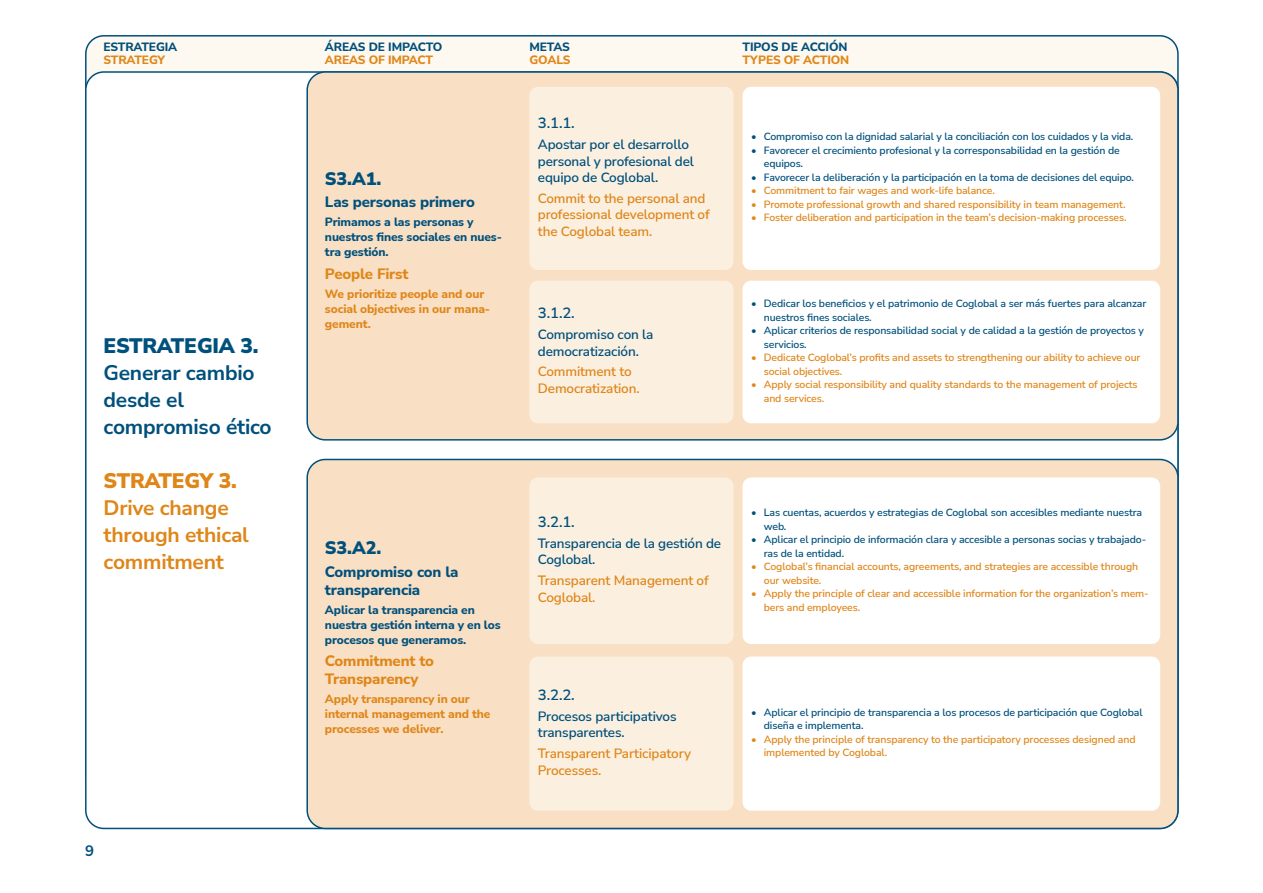
<style>
.page{position:relative;width:1263px;height:893px;background:#fff}
.page>*{position:absolute;margin:0;border:0;box-sizing:border-box;transform-origin:0 0}
.t1{font:700 21px/27px "Nunito Sans";letter-spacing:-.01em;color:#00507c}
.t2{font:700 21px/27px "Nunito Sans";letter-spacing:-.01em;color:#df8619}
.t3{font:900 21px "Nunito Sans";letter-spacing:-.01em;color:#00507c}
.t4{font:900 21px "Nunito Sans";letter-spacing:-.025em;color:#df8619}
.Preguntas{font:900 18px "Nunito Sans";letter-spacing:-.01em;color:#00507c}
.Preguntas-2{font:800 15px/18px "Nunito Sans";letter-spacing:-.01em;color:#00507c}
.Preguntas-3{font:800 15px/18px "Nunito Sans";letter-spacing:-.01em;color:#df8619}
.Preguntas-4{font:600 15px "Nunito Sans";color:#00507c}
.t5{font:700 15px "Nunito Sans";color:#00507c}
.Preguntas-5{font:600 13.5px/16.5px "Nunito Sans";letter-spacing:-.01em;color:#00507c}
.Preguntas-6{font:600 13.5px/16.5px "Nunito Sans";letter-spacing:-.01em;color:#df8619}
.Preguntas-7{font:800 12px/15px "Nunito Sans";letter-spacing:-.01em;color:#00507c}
.Preguntas-8{font:800 12px/15px "Nunito Sans";letter-spacing:-.01em;color:#df8619}
.t6{font:600 10.5px/13.5px "Nunito Sans";letter-spacing:-.01em;color:#00507c}
.t7{font:600 10.5px/13.5px "Nunito Sans";letter-spacing:-.01em;color:#df8619}
</style>
<div class="page">
<div style="left:86px;top:36px;width:1092px;height:756px;background:#fdf8f0;border-radius:18px"></div>
<div style="left:86px;top:72px;width:1092px;height:756px;background:#fff;border-radius:18px"></div>
<div style="left:307px;top:72px;width:871px;height:368px;background:#f9e0c4;border-radius:18px"></div>
<div style="left:306px;top:71px;width:873px;height:370px;border:2px solid #00507c;border-radius:18px"></div>
<div style="left:307px;top:459px;width:871px;height:369px;background:#f9e0c4;border-radius:18px"></div>
<div style="left:306px;top:459px;width:873px;height:370px;border:2px solid #00507c;border-radius:18px"></div>
<div style="left:742px;top:87px;width:418px;height:183px;background:#fff;border-radius:9px"></div>
<div style="left:742px;top:477px;width:418px;height:167px;background:#fff;border-radius:9px"></div>
<div style="left:742px;top:281px;width:418px;height:142px;background:#fff;border-radius:9px"></div>
<div style="left:742px;top:657px;width:418px;height:154px;background:#fff;border-radius:9px"></div>
<div style="left:529px;top:87px;width:204px;height:183px;background:#fbefe0;border-radius:9px"></div>
<div style="left:529px;top:477px;width:204px;height:167px;background:#fbefe0;border-radius:9px"></div>
<div style="left:529px;top:281px;width:204px;height:142px;background:#fbefe0;border-radius:9px"></div>
<div style="left:529px;top:657px;width:204px;height:154px;background:#fbefe0;border-radius:9px"></div>
<p class="Preguntas-7" style="left:104px;top:39px;width:75px">ESTRATEGIA</p>
<p class="Preguntas-8" style="left:104px;top:52px;width:63px">STRATEGY</p>
<p class="t3" style="left:104px;top:331px;width:156px">ESTRATEGIA 3.</p>
<p class="t1" style="left:104px;top:359px;width:153px">Generar cambio desde el</p>
<p class="t1" style="left:104px;top:413px;width:170px">compromiso ético</p>
<p class="t4" style="left:104px;top:466px;width:135px">STRATEGY 3.</p>
<p class="t2" style="left:104px;top:494px;width:147px">Drive change through ethical commitment</p>
<h3 class="t5" style="left:85px;top:840px;width:10px">9</h3>
<p class="Preguntas-7" style="left:325px;top:39px;width:119px">ÁREAS DE IMPACTO</p>
<p class="Preguntas-8" style="left:325px;top:52px;width:110px">AREAS OF IMPACT</p>
<p class="Preguntas" style="left:325px;top:166px;width:58px">S3.A1.</p>
<p class="Preguntas-2" style="left:325px;top:192px;width:151px">Las personas primero</p>
<p class="Preguntas-7" style="left:325px;top:214px;width:179px">Primamos a las personas y nuestros fines sociales en nues&shy;tra gestión.</p>
<p class="Preguntas-3" style="left:325px;top:264px;width:85px">People First</p>
<p class="Preguntas-8" style="left:325px;top:286px;width:167px">We prioritize people and our social objectives in our mana&shy;gement.</p>
<p class="Preguntas-7" style="left:529px;top:39px;width:42px">METAS</p>
<p class="Preguntas-8" style="left:529px;top:52px;width:43px">GOALS</p>
<p class="Preguntas-4" style="left:538px;top:113px;width:38px">3.1.1.</p>
<p class="Preguntas-5" style="left:538px;top:136px;width:157px">Apostar por el desarrollo personal y profesional del equipo de Coglobal.</p>
<p class="Preguntas-6" style="left:538px;top:189px;width:173px">Commit to the personal and professional development of the Coglobal team.</p>
<p class="Preguntas-4" style="left:538px;top:303px;width:38px">3.1.2.</p>
<p class="Preguntas-5" style="left:538px;top:326px;width:117px">Compromiso con la democratización.</p>
<p class="Preguntas-6" style="left:538px;top:363px;width:103px">Commitment to<br>Democratization.</p>
<p class="Preguntas-7" style="left:742px;top:39px;width:106px">TIPOS DE ACCIÓN</p>
<p class="Preguntas-8" style="left:742px;top:52px;width:108px">TYPES OF ACTION</p>
<p class="t6" style="left:751px;top:130px;width:384px">• Compromiso con la dignidad salarial y la conciliación con los cuidados y la vida.</p>
<p class="t6" style="left:764px;top:143px;width:357px;text-indent:-13px">• Favorecer el crecimiento profesional y la corresponsabilidad en la gestión de equipos.</p>
<p class="t6" style="left:751px;top:170px;width:384px">• Favorecer la deliberación y la participación en la toma de decisiones del equipo.</p>
<p class="t7" style="left:751px;top:184px;width:245px">• Commitment to fair wages and work-life balance.</p>
<p class="t7" style="left:751px;top:197px;width:376px">• Promote professional growth and shared responsibility in team management.</p>
<p class="t7" style="left:751px;top:211px;width:377px">• Foster deliberation and participation in the team’s decision-making processes.</p>
<p class="t6" style="left:764px;top:296px;width:384px;text-indent:-13px">• Dedicar los beneficios y el patrimonio de Coglobal a ser más fuertes para alcanzar nuestros fines sociales.</p>
<p class="t6" style="left:764px;top:323px;width:382px;text-indent:-13px">• Aplicar criterios de responsabilidad social y de calidad a la gestión de proyectos y servicios.</p>
<p class="t7" style="left:764px;top:350px;width:378px;text-indent:-13px">• Dedicate Coglobal’s profits and assets to strengthening our ability to achieve our social objectives.</p>
<p class="t7" style="left:764px;top:377px;width:375px;text-indent:-13px">• Apply social responsibility and quality standards to the management of projects and services.</p>
<p class="Preguntas" style="left:325px;top:535px;width:58px">S3.A2.</p>
<p class="Preguntas-2" style="left:325px;top:562px;width:135px">Compromiso con la transparencia</p>
<p class="Preguntas-7" style="left:325px;top:602px;width:177px">Aplicar la transparencia en nuestra gestión interna y en los procesos que generamos.</p>
<p class="Preguntas-3" style="left:325px;top:651px;width:111px">Commitment to<br>Transparency</p>
<p class="Preguntas-8" style="left:325px;top:691px;width:167px">Apply transparency in our internal management and the processes we deliver.</p>
<p class="Preguntas-4" style="left:538px;top:511px;width:38px">3.2.1.</p>
<p class="Preguntas-5" style="left:538px;top:534px;width:185px">Transparencia de la gestión de<br>Coglobal.</p>
<p class="Preguntas-6" style="left:538px;top:572px;width:172px">Transparent Management of<br>Coglobal.</p>
<p class="Preguntas-4" style="left:538px;top:684px;width:38px">3.2.2.</p>
<p class="Preguntas-5" style="left:538px;top:707px;width:140px">Procesos participativos transparentes.</p>
<p class="Preguntas-6" style="left:538px;top:745px;width:155px">Transparent Participatory<br>Processes.</p>
<p class="t6" style="left:764px;top:505px;width:380px;text-indent:-13px">• Las cuentas, acuerdos y estrategias de Coglobal son accesibles mediante nuestra web.</p>
<p class="t6" style="left:764px;top:532px;width:384px;text-indent:-13px">• Aplicar el principio de información clara y accesible a personas socias y trabajado&shy;ras de la entidad.</p>
<p class="t7" style="left:764px;top:559px;width:376px;text-indent:-13px">• Coglobal’s financial accounts, agreements, and strategies are accessible through our website.</p>
<p class="t7" style="left:764px;top:586px;width:386px;text-indent:-13px">• Apply the principle of clear and accessible information for the organization’s mem&shy;bers and employees.</p>
<p class="t6" style="left:764px;top:705px;width:380px;text-indent:-13px">• Aplicar el principio de transparencia a los procesos de participación que Coglobal diseña e implementa.</p>
<p class="t7" style="left:764px;top:732px;width:373px;text-indent:-13px">• Apply the principle of transparency to the participatory processes designed and implemented by Coglobal.</p>
</div>
